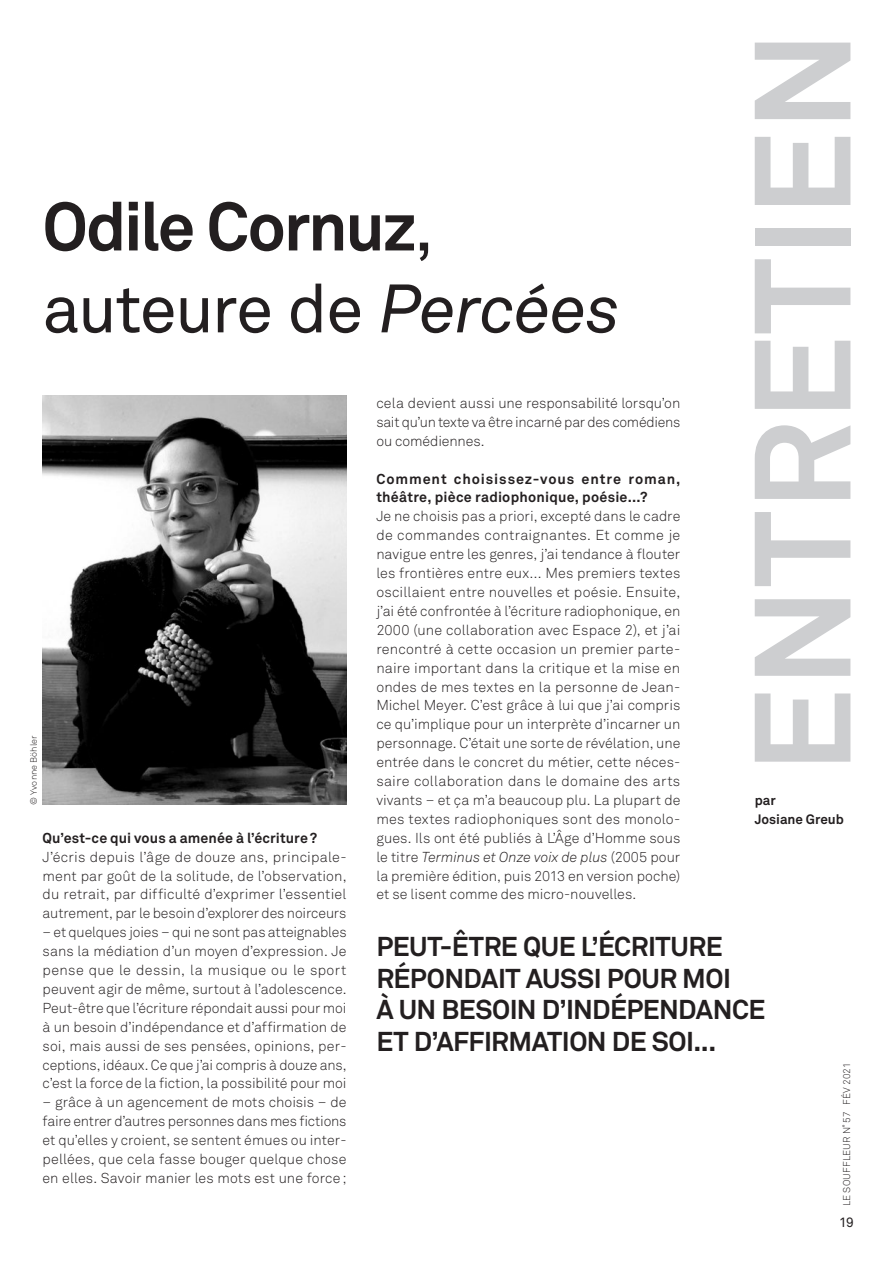
<style>
.page{position:relative;width:893px;height:1263px;background:#fff}
.page>*{position:absolute;margin:0;border:0;box-sizing:border-box;transform-origin:0 0}
.t1{font:700 135px "Akkurat";letter-spacing:.01em;color:#cdced0}
.t2{font:700 67.5px/81.9px "Akkurat";letter-spacing:-.04em;color:#231f20}
.t3{font:700 27px/31.5px "Akkurat";letter-spacing:-.02em;color:#231f20}
.t4{font:300 14.25px/18.9px "Akkurat";letter-spacing:-.005em;color:#231f20;text-align:justify}
.t5{font:700 14.25px/18.9px "Akkurat";letter-spacing:.015em;color:#231f20}
.t6{font:700 13.5px/18.9px "Akkurat";color:#231f20}
.t7{font:13.5px "Akkurat";color:#231f20}
.t8{font:300 9.75px "Akkurat";letter-spacing:.015em;color:#231f20}
.t9{font:300 9px "Akkurat";letter-spacing:.02em;color:#231f20}
.s1{font-weight:400}
.s2{font-weight:400;font-style:italic}
.s3{font-style:italic}
</style>
<div class="page">
<img style="left:43px;top:395px;width:304px;height:410px">
<h1 class="t1" style="left:718px;top:773px;width:743px;rotate:-90deg">ENTRETIEN</h1>
<h2 class="t2" style="left:43px;top:185px;width:579px">Odile Cornuz<span class="s1">, auteure de</span> <span class="s2">Percées</span></h2>
<p class="t4" style="left:376px;top:393px;width:306px">cela devient aussi une responsabilité lorsqu’on sait qu’un texte va être incarné par des comédiens ou comédiennes.</p>
<p class="t5" style="left:376px;top:469px;width:306px">Comment choisissez-vous entre roman, théâtre, pièce radiophonique, poésie...?</p>
<p class="t4" style="left:376px;top:507px;width:306px">Je ne choisis pas a priori, excepté dans le cadre de commandes contraignantes. Et comme je navigue entre les genres, j’ai tendance à flouter les frontières entre eux… Mes premiers textes oscillaient entre nouvelles et poésie. Ensuite, j’ai été confrontée à l’écriture radiophonique, en 2000 (une collaboration avec Espace 2), et j’ai rencontré à cette occasion un premier parte&shy;naire important dans la critique et la mise en ondes de mes textes en la personne de Jean-Michel Meyer. C’est grâce à lui que j’ai compris ce qu’implique pour un interprète d’incarner un personnage. C’était une sorte de révélation, une entrée dans le concret du métier, cette néces&shy;saire collaboration dans le domaine des arts vivants – et ça m’a beaucoup plu. La plupart de mes textes radiophoniques sont des monolo&shy;gues. Ils ont été publiés à L’Âge d’Homme sous le titre <span class="s3">Terminus et Onze voix de plus</span> (2005 pour la première édition, puis 2013 en version poche) et se lisent comme des micro-nouvelles.</p>
<h3 class="t3" style="left:376px;top:930px;width:391px">PEUT-ÊTRE QUE L’ÉCRITURE<br>RÉPONDAIT AUSSI POUR MOI<br>À UN BESOIN D’INDÉPENDANCE<br>ET D’AFFIRMATION DE SOI...</h3>
<p class="t9" style="left:28px;top:805px;width:71px;rotate:-90deg">© Yvonne Böhler</p>
<p class="t6" style="left:755px;top:790px;width:91px">par<br>Josiane Greub</p>
<p class="t5" style="left:43px;top:828px;width:276px">Qu’est-ce qui vous a amenée à l’écriture?</p>
<p class="t4" style="left:43px;top:847px;width:306px">J’écris depuis l’âge de douze ans, principale&shy;ment par goût de la solitude, de l’observation, du retrait, par difficulté d’exprimer l’essentiel autrement, par le besoin d’explorer des noirceurs</p>
<p class="t4" style="left:43px;top:922px;width:306px">– et quelques joies – qui ne sont pas atteignables sans la médiation d’un moyen d’expression. Je pense que le dessin, la musique ou le sport peuvent agir de même, surtout à l’adolescence.<br>Peut-être que l’écriture répondait aussi pour moi à un besoin d’indépendance et d’affirmation de soi, mais aussi de ses pensées, opinions, per&shy;ceptions, idéaux. Ce que j’ai compris à douze ans, c’est la force de la fiction, la possibilité pour moi</p>
<p class="t4" style="left:43px;top:1093px;width:306px">– grâce à un agencement de mots choisis – de faire entrer d’autres personnes dans mes fictions et qu’elles y croient, se sentent émues ou inter&shy;pellées, que cela fasse bouger quelque chose en elles. Savoir manier les mots est une force;</p>
<p class="t8" style="left:841px;top:1206px;width:145px;rotate:-90deg">LE SOUFFLEUR N˚ 57 FÉV 2021</p>
<p class="t7" style="left:839px;top:1214px;width:16px">19</p>
</div>
